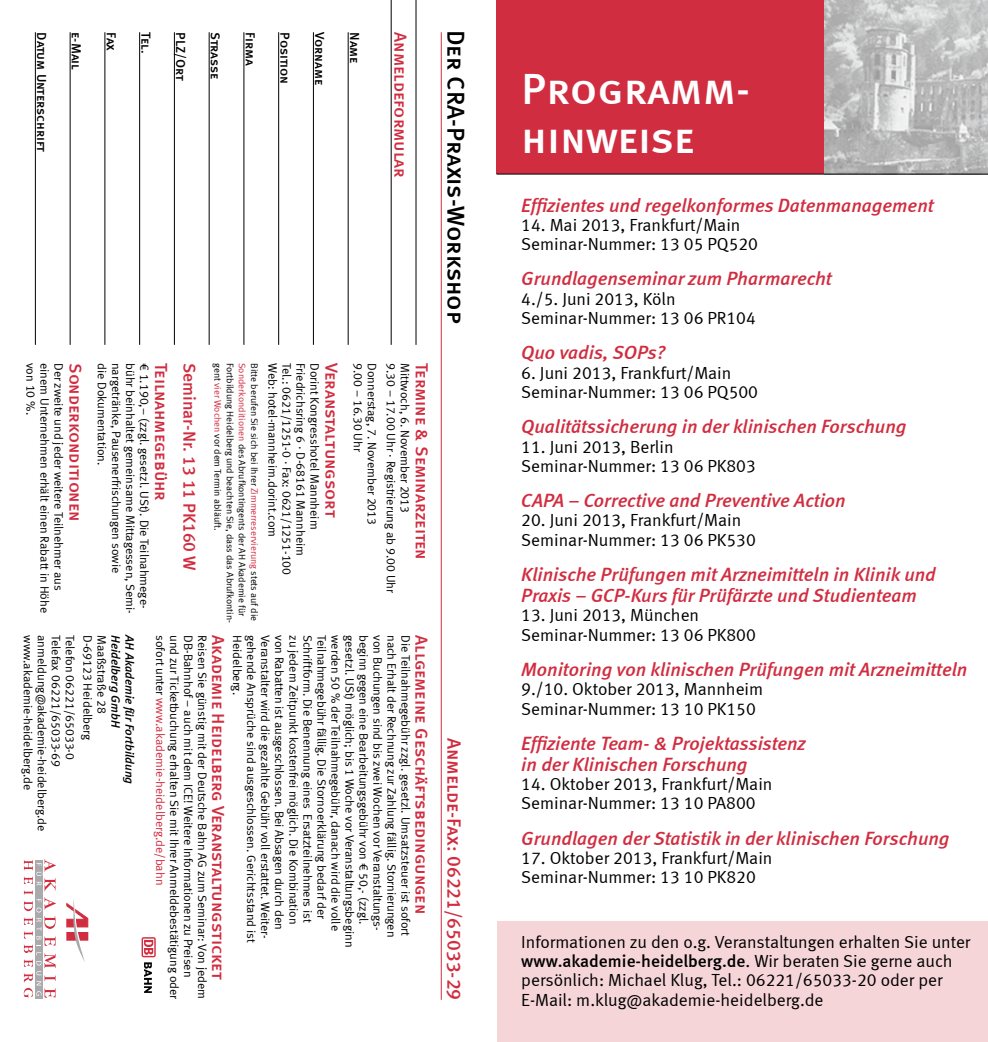
<style>
.page{position:relative;width:988px;height:1042px;background:#fff}
.page>*{position:absolute;margin:0;border:0;box-sizing:border-box;transform-origin:0 0}
.t1{font:43.75px/49px "Meta Medium LF Caps";color:#fff}
.t2{font:24.5px "Meta Medium LF Caps";color:#000}
.t3{font:italic 19.25px/21px "Meta Medium LF";color:#d12d40}
.t4{font:19.25px "Meta Medium LF Caps";color:#d12d40}
.t5{font:17.5px/19.2px "Meta Normal LF";color:#000}
.t6{font:17.5px "Meta Medium LF Caps";letter-spacing:-.005em;color:#d12d40}
.t7{font:17.5px "Meta Medium LF";color:#000}
.t8{font:17.5px "Meta Medium LF";color:#d12d40}
.t9{font:13.12px "Meta Medium LF Caps";letter-spacing:-.005em;color:#000}
.t10{font:12.25px "Meta Normal LF";color:#000}
.t11{font:12.25px "Meta Normal LF";color:#d12d40}
.t12{font:italic 12.25px "Meta Medium LF";color:#000}
.t13{font:9.62px/12.2px "Meta Normal LF";color:#000}
.s1{color:#d12d40}
.s2{color:#000}
.s3{font-family:"Meta Normal LF"}
</style>
<div class="page">
<img style="left:823px;top:0;width:164px;height:174px">
<div style="left:496px;top:0;width:327px;height:174px;background:#d12d40"></div>
<hr style="left:440px;top:32px;width:1px;height:968px;background:#d12d40">
<hr style="left:415px;top:0;width:1px;height:345px;background:#000">
<hr style="left:390px;top:0;width:1px;height:345px;background:#000">
<hr style="left:347px;top:32px;width:1px;height:313px;background:#000">
<hr style="left:313px;top:32px;width:1px;height:313px;background:#000">
<hr style="left:278px;top:32px;width:1px;height:313px;background:#000">
<hr style="left:243px;top:32px;width:1px;height:313px;background:#000">
<hr style="left:209px;top:32px;width:1px;height:313px;background:#000">
<hr style="left:174px;top:32px;width:1px;height:313px;background:#000">
<hr style="left:139px;top:32px;width:1px;height:313px;background:#000">
<hr style="left:104px;top:32px;width:1px;height:313px;background:#000">
<hr style="left:70px;top:32px;width:1px;height:313px;background:#000">
<hr style="left:35px;top:32px;width:1px;height:313px;background:#000">
<svg style="left:67px;top:899px;width:21px;height:63px"></svg>
<svg style="left:24px;top:859px;width:32px;height:139px"></svg>
<hr style="left:496px;top:174px;width:491px;height:1px;background:#000">
<svg style="left:141px;top:937px;width:15px;height:20px"></svg>
<div style="left:143px;top:938px;width:11px;height:18px;background:#fcf4f5"></div>
<svg style="left:144px;top:940px;width:9px;height:15px"></svg>
<svg style="left:144px;top:962px;width:8px;height:31px"></svg>
<div style="left:496px;top:922px;width:491px;height:120px;background:#f6d5d9"></div>
<p class="t9" style="left:49px;top:32px;width:121px;rotate:90deg">Datum Unterschrift</p>
<p class="t9" style="left:84px;top:32px;width:39px;rotate:90deg">e-Mail</p>
<p class="t9" style="left:119px;top:32px;width:20px;rotate:90deg">Fax</p>
<p class="t9" style="left:154px;top:32px;width:22px;rotate:90deg">Tel.</p>
<p class="t9" style="left:188px;top:32px;width:50px;rotate:90deg">PLZ/Ort</p>
<p class="t9" style="left:223px;top:32px;width:48px;rotate:90deg">Strasse</p>
<p class="t9" style="left:258px;top:32px;width:35px;rotate:90deg">Firma</p>
<p class="t9" style="left:292px;top:32px;width:54px;rotate:90deg">Position</p>
<p class="t9" style="left:327px;top:32px;width:54px;rotate:90deg">Vorname</p>
<p class="t9" style="left:362px;top:32px;width:33px;rotate:90deg">Name</p>
<h3 class="t6" style="left:410px;top:32px;width:147px;rotate:90deg">Anmeldeformular</h3>
<h2 class="t2" style="left:470px;top:30px;width:296px;rotate:90deg">Der CRA-Praxis-Workshop</h2>
<p class="t10" style="left:38px;top:363px;width:53px;rotate:90deg">von 10 %.</p>
<p class="t10" style="left:52px;top:363px;width:252px;rotate:90deg">einem Unternehmen erhält einen Rabatt in Höhe</p>
<p class="t10" style="left:66px;top:363px;width:229px;rotate:90deg">Der zweite und jeder weitere Teilnehmer aus</p>
<h3 class="t6" style="left:86px;top:363px;width:160px;rotate:90deg">Sonderkonditionen</h3>
<p class="t10" style="left:109px;top:363px;width:104px;rotate:90deg">die Dokumentation.</p>
<p class="t10" style="left:123px;top:363px;width:211px;rotate:90deg">nargetränke, Pausenerfrischungen sowie</p>
<p class="t10" style="left:151px;top:363px;width:247px;rotate:90deg">€ 1.190,– (zzgl. gesetzl. USt). Die Teilnahmege-</p>
<h3 class="t6" style="left:171px;top:363px;width:139px;rotate:90deg">Teilnahmegebühr</h3>
<h3 class="t8" style="left:200px;top:363px;width:209px;rotate:90deg">Seminar-Nr. 13 11 PK160 W</h3>
<p class="t10" style="left:137px;top:363px;width:253px;rotate:90deg">bühr beinhaltet gemeinsame Mittagessen, Semi-</p>
<p class="t13" style="left:261px;top:363px;width:260px;rotate:90deg">Bitte berufen Sie sich bei Ihrer <span class="s1">Zimmerreservierung</span> stets auf die</p>
<p class="t10" style="left:280px;top:363px;width:176px;rotate:90deg">Web: hotel-mannheim.dorint.com</p>
<p class="t10" style="left:294px;top:363px;width:214px;rotate:90deg">Tel.: 0621/1251-0 · Fax: 0621/1251-100</p>
<p class="t10" style="left:308px;top:363px;width:194px;rotate:90deg">Friedrichsring 6 · D-68161 Mannheim</p>
<p class="t10" style="left:322px;top:363px;width:168px;rotate:90deg">Dorint Kongresshotel Mannheim</p>
<h3 class="t6" style="left:341px;top:363px;width:156px;rotate:90deg">Veranstaltungsort</h3>
<p class="t10" style="left:365px;top:363px;width:90px;rotate:90deg">9.00 – 16.30 Uhr</p>
<p class="t10" style="left:379px;top:363px;width:164px;rotate:90deg">Donnerstag, 7. November 2013</p>
<p class="t10" style="left:398px;top:363px;width:232px;rotate:90deg">9.30 – 17.00 Uhr · Registrierung ab 9.00 Uhr</p>
<p class="t10" style="left:412px;top:363px;width:152px;rotate:90deg">Mittwoch, 6. November 2013</p>
<h3 class="t6" style="left:432px;top:363px;width:198px;rotate:90deg">Termine &amp; Seminarzeiten</h3>
<p class="t13" style="left:248px;top:363px;width:261px;rotate:90deg"><span class="s1">Sonderkonditionen</span> des Abrufkontingents der AH Akademie für<br>Fortbildung Heidelberg und beachten Sie, dass das Abrufkontin&shy;gent <span class="s1">vier Wochen</span> vor dem Termin abläuft.</p>
<p class="t10" style="left:77px;top:635px;width:126px;rotate:90deg">Telefon 06221/65033-0</p>
<p class="t10" style="left:95px;top:635px;width:106px;rotate:90deg">D-69123 Heidelberg</p>
<p class="t10" style="left:109px;top:635px;width:80px;rotate:90deg">Maaßstraße 28</p>
<p class="t12" style="left:123px;top:635px;width:94px;rotate:90deg">Heidelberg GmbH</p>
<p class="t12" style="left:137px;top:635px;width:151px;rotate:90deg">AH Akademie für Fortbildung</p>
<p class="t10" style="left:35px;top:635px;width:156px;rotate:90deg">www.akademie-heidelberg.de</p>
<p class="t10" style="left:49px;top:635px;width:198px;rotate:90deg">anmeldung@akademie-heidelberg.de</p>
<p class="t10" style="left:63px;top:635px;width:133px;rotate:90deg">Telefax 06221/65033-69</p>
<p class="t11" style="left:167px;top:635px;width:252px;rotate:90deg"><span class="s2">sofort unter</span> www.akademie-heidelberg.de/bahn</p>
<p class="t10" style="left:181px;top:635px;width:366px;rotate:90deg">und zur Ticketbuchung erhalten Sie mit Ihrer Anmeldebestätigung oder</p>
<p class="t10" style="left:195px;top:635px;width:344px;rotate:90deg">DB-Bahnhof − auch mit dem ICE! Weitere Informationen zu Preisen</p>
<p class="t10" style="left:209px;top:635px;width:365px;rotate:90deg">Reisen Sie günstig mit der Deutsche Bahn AG zum Seminar: Von jedem</p>
<h3 class="t6" style="left:228px;top:635px;width:346px;rotate:90deg">Akademie Heidelberg Veranstaltungsticket</h3>
<p class="t10" style="left:244px;top:635px;width:61px;rotate:90deg">Heidelberg.</p>
<p class="t10" style="left:258px;top:635px;width:309px;rotate:90deg">gehende Ansprüche sind ausgeschlossen. Gerichtsstand ist</p>
<p class="t10" style="left:384px;top:635px;width:297px;rotate:90deg">von Buchungen sind bis zwei Wochen vor Veranstaltungs-</p>
<p class="t10" style="left:398px;top:635px;width:304px;rotate:90deg">nach Erhalt der Rechnung zur Zahlung fällig. Stornierungen</p>
<p class="t10" style="left:412px;top:635px;width:303px;rotate:90deg">Die Teilnahmegebühr zzgl. gesetzl. Umsatzsteuer ist sofort</p>
<h3 class="t6" style="left:431px;top:635px;width:280px;rotate:90deg">Allgemeine Geschäftsbedingungen</h3>
<p class="t10" style="left:272px;top:635px;width:305px;rotate:90deg">Veranstalter wird die gezahlte Gebühr voll erstattet. Weiter-</p>
<p class="t10" style="left:286px;top:635px;width:296px;rotate:90deg">von Rabatten ist ausgeschlossen. Bei Absagen durch den</p>
<p class="t10" style="left:300px;top:635px;width:291px;rotate:90deg">zu jedem Zeitpunkt kostenfrei möglich. Die Kombination</p>
<p class="t10" style="left:314px;top:635px;width:289px;rotate:90deg">Schriftform. Die Benennung eines Ersatzteilnehmers ist</p>
<p class="t10" style="left:328px;top:635px;width:285px;rotate:90deg">Teilnahmegebühr fällig. Die Stornoerklärung bedarf der</p>
<p class="t10" style="left:342px;top:635px;width:297px;rotate:90deg">werden 50 % der Teilnahmegebühr, danach wird die volle</p>
<p class="t10" style="left:356px;top:635px;width:314px;rotate:90deg">gesetzl. USt) möglich; bis 1 Woche vor Veranstaltungsbeginn</p>
<p class="t10" style="left:370px;top:635px;width:291px;rotate:90deg">beginn gegen eine Bearbeitungsgebühr von € 50,- (zzgl.</p>
<h3 class="t4" style="left:465px;top:738px;width:264px;rotate:90deg">Anmelde-Fax: 06221/65033-29</h3>
<h1 class="t1" style="left:521px;top:64px;width:230px">Programm&shy;hinweise</h1>
<h3 class="t3" style="left:521px;top:194px;width:413px">Effizientes und regelkonformes Datenmanagement</h3>
<h3 class="t5" style="left:521px;top:215px;width:238px">14. Mai 2013, Frankfurt/Main<br>Seminar-Nummer: 13 05 PQ520</h3>
<h3 class="t3" style="left:521px;top:268px;width:312px">Grundlagenseminar zum Pharmarecht</h3>
<h3 class="t5" style="left:521px;top:289px;width:236px">4./5. Juni 2013, Köln<br>Seminar-Nummer: 13 06 PR104</h3>
<h3 class="t3" style="left:521px;top:342px;width:145px">Quo vadis, SOPs?</h3>
<h3 class="t5" style="left:521px;top:363px;width:238px">6. Juni 2013, Frankfurt/Main<br>Seminar-Nummer: 13 06 PQ500</h3>
<h3 class="t3" style="left:521px;top:416px;width:386px">Qualitätssicherung in der klinischen Forschung</h3>
<h3 class="t5" style="left:521px;top:437px;width:236px">11. Juni 2013, Berlin<br>Seminar-Nummer: 13 06 PK803</h3>
<h3 class="t3" style="left:521px;top:490px;width:326px">CAPA – Corrective and Preventive Action</h3>
<h3 class="t5" style="left:521px;top:510px;width:236px">20. Juni 2013, Frankfurt/Main<br>Seminar-Nummer: 13 06 PK530</h3>
<h3 class="t3" style="left:521px;top:563px;width:416px">Klinische Prüfungen mit Arzneimitteln in Klinik und<br>Praxis – GCP-Kurs für Prüfärzte und Studienteam</h3>
<h3 class="t5" style="left:521px;top:605px;width:236px">13. Juni 2013, München<br>Seminar-Nummer: 13 06 PK800</h3>
<h3 class="t3" style="left:521px;top:658px;width:447px">Monitoring von klinischen Prüfungen mit Arzneimitteln</h3>
<h3 class="t5" style="left:521px;top:679px;width:243px">9./10. Oktober 2013, Mannheim<br>Seminar-Nummer: 13 10 PK150</h3>
<h3 class="t3" style="left:521px;top:732px;width:286px">Effiziente Team- &amp; Projektassistenz in der Klinischen Forschung</h3>
<h3 class="t5" style="left:521px;top:774px;width:252px">14. Oktober 2013, Frankfurt/Main<br>Seminar-Nummer: 13 10 PA800</h3>
<h3 class="t3" style="left:521px;top:827px;width:429px">Grundlagen der Statistik in der klinischen Forschung</h3>
<h3 class="t5" style="left:521px;top:848px;width:252px">17. Oktober 2013, Frankfurt/Main<br>Seminar-Nummer: 13 10 PK820</h3>
<h3 class="t5" style="left:521px;top:932px;width:450px">Informationen zu den o.g. Veranstaltungen erhalten Sie unter</h3>
<h3 class="t7" style="left:521px;top:951px;width:432px">www.akademie-heidelberg.de<span class="s3">. Wir beraten Sie gerne auch</span></h3>
<h3 class="t5" style="left:521px;top:970px;width:422px">persönlich: Michael Klug, Tel.: 06221/65033-20 oder per<br>E-Mail: m.klug@akademie-heidelberg.de</h3>
</div>
